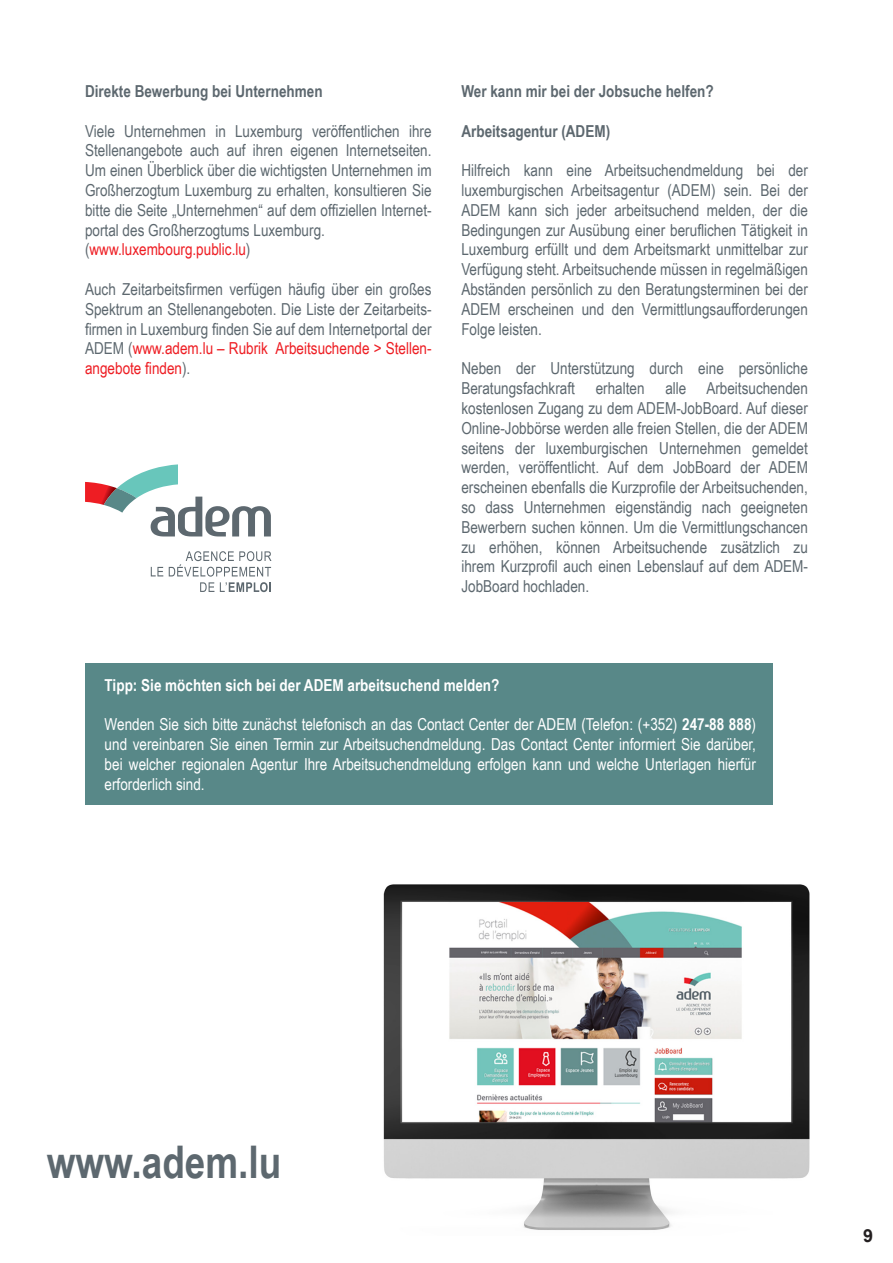
<style>
.page{position:relative;width:893px;height:1263px;background:#fff}
.page>*{position:absolute;margin:0;border:0;box-sizing:border-box;transform-origin:0 0}
.t1{font:700 45px "Arial Narrow";color:#5d686f}
.t2{font:700 18px "Arial";color:#231f20}
.t3{font:16.5px/19.8px "Arial Narrow";color:#5d686f;text-align:justify}
.t4{font:16.5px/19.8px "Arial Narrow";color:#fff;text-align:justify}
.t5{font:700 16.5px "Arial Narrow";color:#5d686f}
.t6{font:700 16.5px "Arial Narrow";color:#fff}
.t7{font:16.5px "Arial Narrow";color:#ee1d23}
.s1{color:#5d686f}
.s2{color:#ee1d23}
.s3{font-weight:700}
</style>
<div class="page">
<div style="left:85px;top:663px;width:687px;height:142px;background:#588888"></div>
<img style="left:383px;top:884px;width:427px;height:346px">
<svg style="left:85px;top:464px;width:186px;height:72px"></svg>
<svg style="left:151px;top:567px;width:12px;height:9px"></svg>
<svg style="left:169px;top:551px;width:102px;height:41px"></svg>
<p class="t5" style="left:85px;top:79px;width:239px">Direkte Bewerbung bei Unternehmen</p>
<p class="t3" style="left:85px;top:120px;width:348px">Viele Unternehmen in Luxemburg veröffentlichen ihre Stellenangebote auch auf ihren eigenen Internetseiten.<br>Um einen Überblick über die wichtigsten Unternehmen im Großherzogtum Luxemburg zu erhalten, konsultieren Sie bitte die Seite „Unternehmen“ auf dem offiziellen Internet&shy;portal des Großherzogtums Luxemburg.</p>
<p class="t7" style="left:85px;top:238px;width:167px"><span class="s1">(</span>www.luxembourg.public.lu<span class="s1">)</span></p>
<p class="t3" style="left:85px;top:279px;width:348px">Auch Zeitarbeitsfirmen verfügen häufig über ein großes Spektrum an Stellenangeboten. Die Liste der Zeitarbeits&shy;firmen in Luxemburg finden Sie auf dem Internetportal der ADEM (<span class="s2">www.adem.lu – Rubrik Arbeitsuchende &gt; Stellen&shy;angebote finden</span>).</p>
<p class="t5" style="left:461px;top:79px;width:254px">Wer kann mir bei der Jobsuche helfen?</p>
<p class="t5" style="left:461px;top:118px;width:150px">Arbeitsagentur (ADEM)</p>
<p class="t3" style="left:461px;top:160px;width:348px">Hilfreich kann eine Arbeitsuchendmeldung bei der luxemburgischen Arbeitsagentur (ADEM) sein. Bei der ADEM kann sich jeder arbeitsuchend melden, der die Bedingungen zur Ausübung einer beruflichen Tätigkeit in Luxemburg erfüllt und dem Arbeitsmarkt unmittelbar zur Verfügung steht. Arbeitsuchende müssen in regelmäßigen Abständen persönlich zu den Beratungsterminen bei der ADEM erscheinen und den Vermittlungsaufforderungen Folge leisten.</p>
<p class="t3" style="left:461px;top:358px;width:348px">Neben der Unterstützung durch eine persönliche<br>Beratungsfachkraft</p>
<p class="t3" style="left:461px;top:378px;width:348px;text-indent:204px">alle Arbeitsuchenden kostenlosen Zugang zu dem ADEM-JobBoard. Auf dieser Online-Jobbörse werden alle freien Stellen, die der ADEM seitens der luxemburgischen Unternehmen gemeldet werden, veröffentlicht. Auf dem JobBoard der ADEM erscheinen ebenfalls die Kurzprofile der Arbeitsuchenden, so dass Unternehmen eigenständig nach geeigneten Bewerbern suchen können. Um die Vermittlungschancen zu erhöhen, können Arbeitsuchende zusätzlich zu ihrem Kurzprofil auch einen Lebenslauf auf dem ADEM-JobBoard hochladen.</p>
<p class="t3" style="left:596px;top:378px;width:50px">erhalten</p>
<p class="t6" style="left:105px;top:672px;width:396px">Tipp: Sie möchten sich bei der ADEM arbeitsuchend melden?</p>
<p class="t4" style="left:105px;top:714px;width:653px">Wenden Sie sich bitte zunächst telefonisch an das Contact Center der ADEM (Telefon: (+352) <span class="s3">247-88 888</span>) und vereinbaren Sie einen Termin zur Arbeitsuchendmeldung. Das Contact Center informiert Sie darüber, bei welcher regionalen Agentur Ihre Arbeitsuchendmeldung erfolgen kann und welche Unterlagen hierfür erforderlich sind.</p>
<p class="t1" style="left:47px;top:1128px;width:236px">www.adem.lu</p>
<p class="t2" style="left:863px;top:1223px;width:12px">9</p>
</div>
